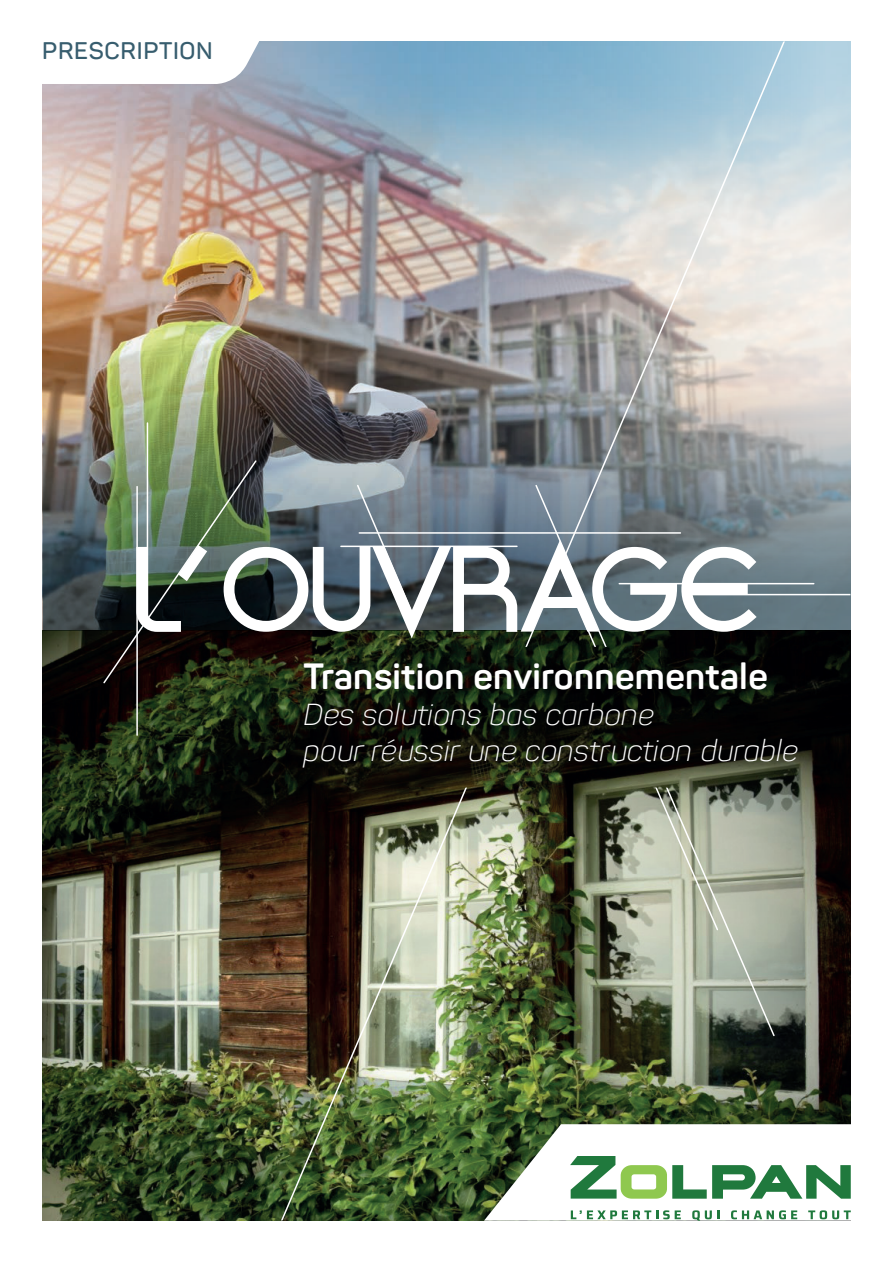
<style>
.page{position:relative;width:893px;height:1263px;background:#fff}
.page>*{position:absolute;margin:0;border:0;box-sizing:border-box;transform-origin:0 0}
.t1{font:700 36px "Panton";letter-spacing:.01em;color:#fff}
.t2{font:italic 300 30px/36px "Panton";letter-spacing:.01em;color:#fff}
.t3{font:600 23.7px "Panton";letter-spacing:.03em;color:#375d6e}
</style>
<div class="page">
<img style="left:43px;top:42px;width:808px;height:1178px">
<img style="left:43px;top:376px;width:808px;height:255px">
<svg style="left:43px;top:41px;width:266px;height:43px"></svg>
<svg style="left:484px;top:1124px;width:367px;height:97px"></svg>
<img style="left:262px;top:42px;width:547px;height:1178px">
<hr style="left:619px;top:583px;width:195px;height:1px;background:#fff">
<hr style="left:147px;top:423px;width:1px;height:200px;background:#fff">
<svg style="left:102px;top:459px;width:655px;height:226px;background:#616c6a"></svg>
<hr style="left:136px;top:487px;width:2px;height:248px;background:#fff">
<hr style="left:690px;top:594px;width:160px;height:1px;background:#fff">
<p class="t3" style="left:42px;top:36px;width:172px">PRESCRIPTION</p>
<p class="t1" style="left:304px;top:654px;width:466px">Transition environnementale</p>
<p class="t2" style="left:304px;top:696px;width:496px">Des solutions bas carbone<br>pour réussir une construction durable</p>
</div>
